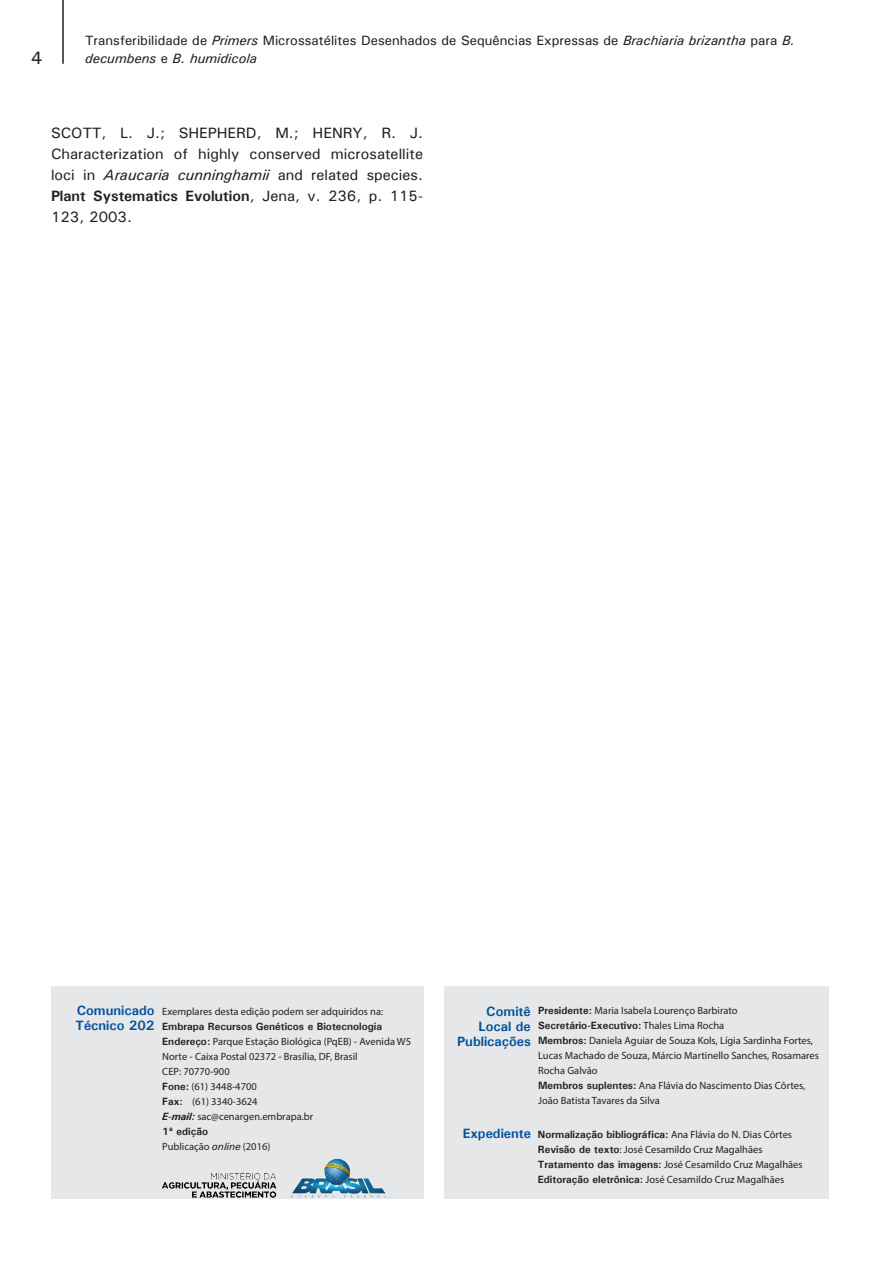
<style>
.page{position:relative;width:893px;height:1263px;background:#fff}
.page>*{position:absolute;margin:0;border:0;box-sizing:border-box;transform-origin:0 0}
.t1{font:18px "Univers";color:#231f20}
.No_Spacing{font:15px/21px "Univers";color:#231f20;text-align:justify}
.t2{font:13.5px/18px "Univers";color:#231f20}
.legenda{font:700 13.5px/15px "Univers";color:#01519b}
.legenda-2{font:10.5px/15px "Myriad Pro";color:#231f20}
.legenda-3{font:700 10.5px "Univers";color:#231f20}
.s1{font-style:italic}
.s2{font-weight:700}
.s3{font-family:"Univers";font-weight:700}
.s4{font-family:"Myriad Pro";font-weight:400}
.s5{font-family:"Univers";font-weight:700;font-style:italic}
.s6{font-family:"Univers";font-style:italic}
</style>
<div class="page">
<hr style="left:62px;top:0;width:2px;height:64px;background:#231f20">
<div style="left:51px;top:986px;width:372px;height:213px;background:#e6e7e9"></div>
<div style="left:444px;top:986px;width:385px;height:213px;background:#e6e7e9"></div>
<img style="left:162px;top:1158px;width:225px;height:40px">
<h1 class="t1" style="left:31px;top:46px;width:13px">4</h1>
<p class="t2" style="left:85px;top:32px;width:711px">Transferibilidade de <span class="s1">Primers</span> Microssatélites Desenhados de Sequências Expressas de <span class="s1">Brachiaria brizantha</span> para <span class="s1">B. decumbens</span> e <span class="s1">B. humidicola</span></p>
<p class="No_Spacing" style="left:51px;top:122px;width:374px">SCOTT, L. J.; SHEPHERD, M.; HENRY, R. J.<br>Characterization of highly conserved microsatellite loci in <span class="s1">Araucaria cunninghamii</span> and related species.<br><span class="s2">Plant Systematics Evolution</span>, Jena, v. 236, p. 115- 123, 2003.</p>
<p class="legenda" style="left:76px;top:1003px;width:80px">Comunicado<br>Técnico 202</p>
<p class="legenda" style="left:457px;top:1004px;width:75px;text-align:right">Comitê<br>Local de<br>Publicações</p>
<p class="legenda-2" style="left:538px;top:1003px;width:201px"><span class="s3">Presidente:</span> Maria Isabela Lourenço Barbirato</p>
<p class="legenda-3" style="left:538px;top:1019px;width:188px">Secretário-Executivo: <span class="s4">Thales Lima Rocha</span></p>
<p class="legenda-2" style="left:538px;top:1033px;width:282px"><span class="s3">Membros:</span> Daniela Aguiar de Souza Kols, Lígia Sardinha Fortes,<br>Lucas Machado de Souza, Márcio Martinello Sanches, Rosamares<br>Rocha Galvão</p>
<p class="legenda-2" style="left:538px;top:1078px;width:269px"><span class="s3">Membros suplentes:</span> Ana Flávia do Nascimento Dias Côrtes,<br>João Batista Tavares da Silva</p>
<p class="legenda-2" style="left:162px;top:1004px;width:223px">Exemplares desta edição podem ser adquiridos na:</p>
<p class="legenda-3" style="left:162px;top:1020px;width:221px">Embrapa Recursos Genéticos e Biotecnologia</p>
<p class="legenda-2" style="left:162px;top:1034px;width:250px"><span class="s3">Endereço:</span> Parque Estação Biológica (PqEB) - Avenida W5<br>Norte - Caixa Postal 02372 - Brasília, DF, Brasil</p>
<p class="legenda-2" style="left:162px;top:1064px;width:69px">CEP: 70770-900</p>
<p class="legenda-2" style="left:162px;top:1079px;width:96px"><span class="s3">Fone:</span> (61) 3448-4700</p>
<p class="legenda-2" style="left:162px;top:1094px;width:97px"><span class="s3">Fax:</span> (61) 3340-3624</p>
<p class="legenda-2" style="left:162px;top:1109px;width:153px"><span class="s5">E-mail:</span> sac@cenargen.embrapa.br</p>
<p class="legenda-3" style="left:162px;top:1125px;width:47px">1ª edição</p>
<p class="legenda-2" style="left:162px;top:1139px;width:110px">Publicação <span class="s6">online</span> (2016)</p>
<p class="legenda" style="left:463px;top:1126px;width:70px">Expediente</p>
<p class="legenda-3" style="left:538px;top:1128px;width:256px">Normalização bibliográfica: <span class="s4">Ana Flávia do N. Dias Côrtes</span></p>
<p class="legenda-2" style="left:538px;top:1142px;width:226px"><span class="s3">Revisão de texto</span>: José Cesamildo Cruz Magalhães</p>
<p class="legenda-2" style="left:538px;top:1157px;width:266px"><span class="s3">Tratamento das imagens:</span> José Cesamildo Cruz Magalhães</p>
<p class="legenda-2" style="left:538px;top:1172px;width:248px"><span class="s3">Editoração eletrônica:</span> José Cesamildo Cruz Magalhães</p>
</div>
